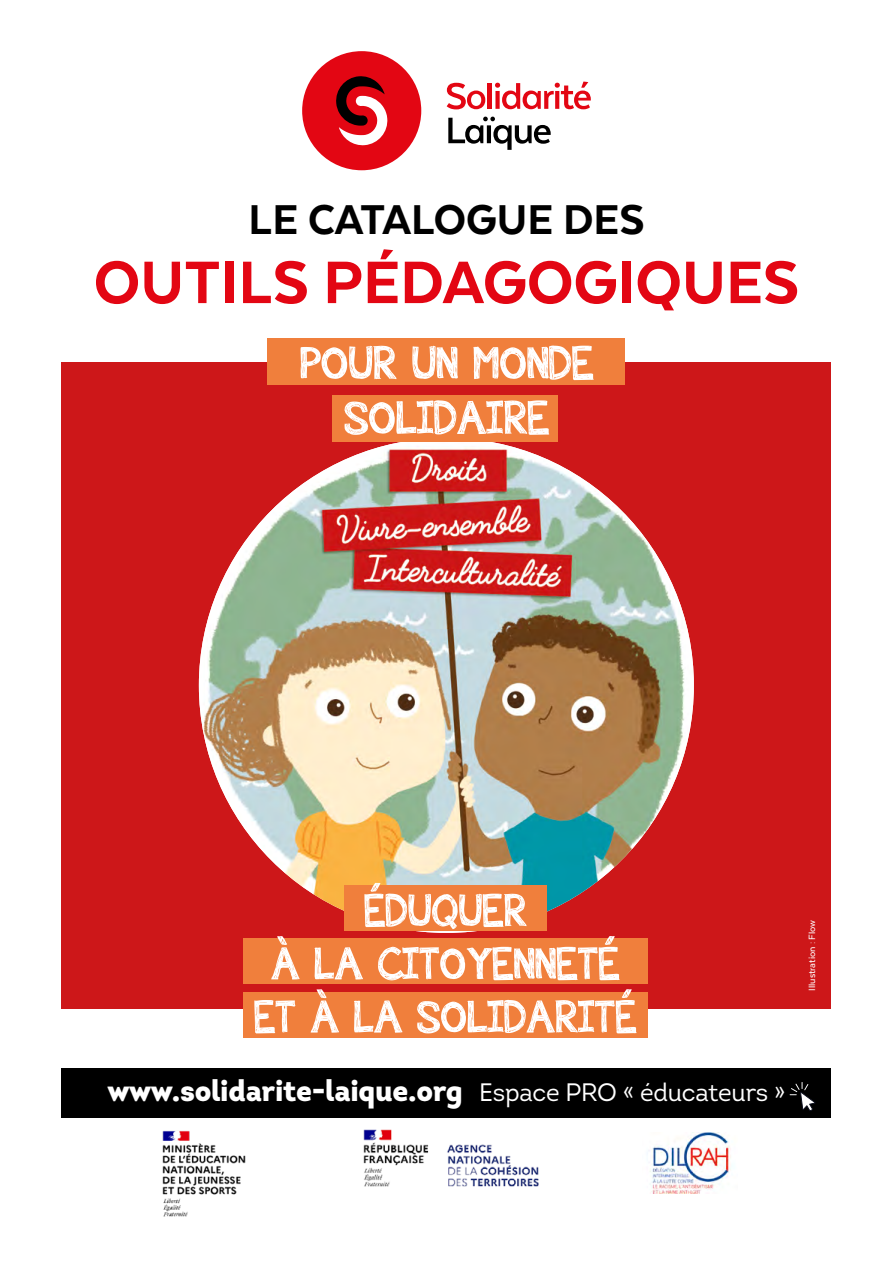
<style>
.page{position:relative;width:893px;height:1263px;background:#fff}
.page>*{position:absolute;margin:0;border:0;box-sizing:border-box;transform-origin:0 0}
.t1{font:800 69px "Texta";color:#e30613}
.t2{font:800 48px "Texta";color:#000}
.t3{font:900 29.85px "Intro";letter-spacing:-.01em;color:#fff}
.t4{font:500 10.5px "Texta";color:#fff}
.s1{font-weight:400;font-size:25.2px}
</style>
<div class="page">
<div style="left:62px;top:362px;width:769px;height:646px;background:#cd1719"></div>
<div style="left:302px;top:51px;width:119px;height:119px;background:#e30613;border-radius:50%"></div>
<svg style="left:336px;top:76px;width:52px;height:70px"></svg>
<svg style="left:447px;top:83px;width:38px;height:26px"></svg>
<hr style="left:488px;top:83px;width:4px;height:26px;background:#e30613">
<svg style="left:495px;top:82px;width:96px;height:27px"></svg>
<svg style="left:448px;top:117px;width:103px;height:33px"></svg>
<img style="left:199px;top:438px;width:495px;height:495px;border-radius:247px">
<div style="left:267px;top:338px;width:357px;height:47px;background:#f07f3c"></div>
<div style="left:332px;top:395px;width:226px;height:46px;background:#f07f3c"></div>
<svg style="left:344px;top:400px;width:205px;height:35px"></svg>
<svg style="left:301px;top:345px;width:293px;height:35px"></svg>
<div style="left:345px;top:886px;width:202px;height:45px;background:#f07f3c"></div>
<div style="left:244px;top:938px;width:404px;height:46px;background:#f07f3c"></div>
<div style="left:244px;top:993px;width:404px;height:45px;background:#f07f3c"></div>
<svg style="left:254px;top:989px;width:383px;height:44px"></svg>
<svg style="left:271px;top:936px;width:349px;height:44px"></svg>
<svg style="left:364px;top:883px;width:163px;height:46px"></svg>
<div style="left:62px;top:1068px;width:769px;height:50px;background:#000"></div>
<img style="left:647px;top:1132px;width:86px;height:61px">
<img style="left:363px;top:1129px;width:176px;height:58px">
<img style="left:162px;top:1130px;width:84px;height:87px">
<svg style="left:790px;top:1082px;width:26px;height:29px"></svg>
<h2 class="t2" style="left:248px;top:195px;width:398px">LE CATALOGUE DES</h2>
<h1 class="t1" style="left:94px;top:247px;width:707px">OUTILS PÉDAGOGIQUES</h1>
<p class="t4" style="left:807px;top:991px;width:73px;rotate:-90deg">Illustration : Flow</p>
<p class="t3" style="left:107px;top:1071px;width:680px">www.solidarite-laique.org <span class="s1">Espace PRO « éducateurs »</span></p>
</div>
